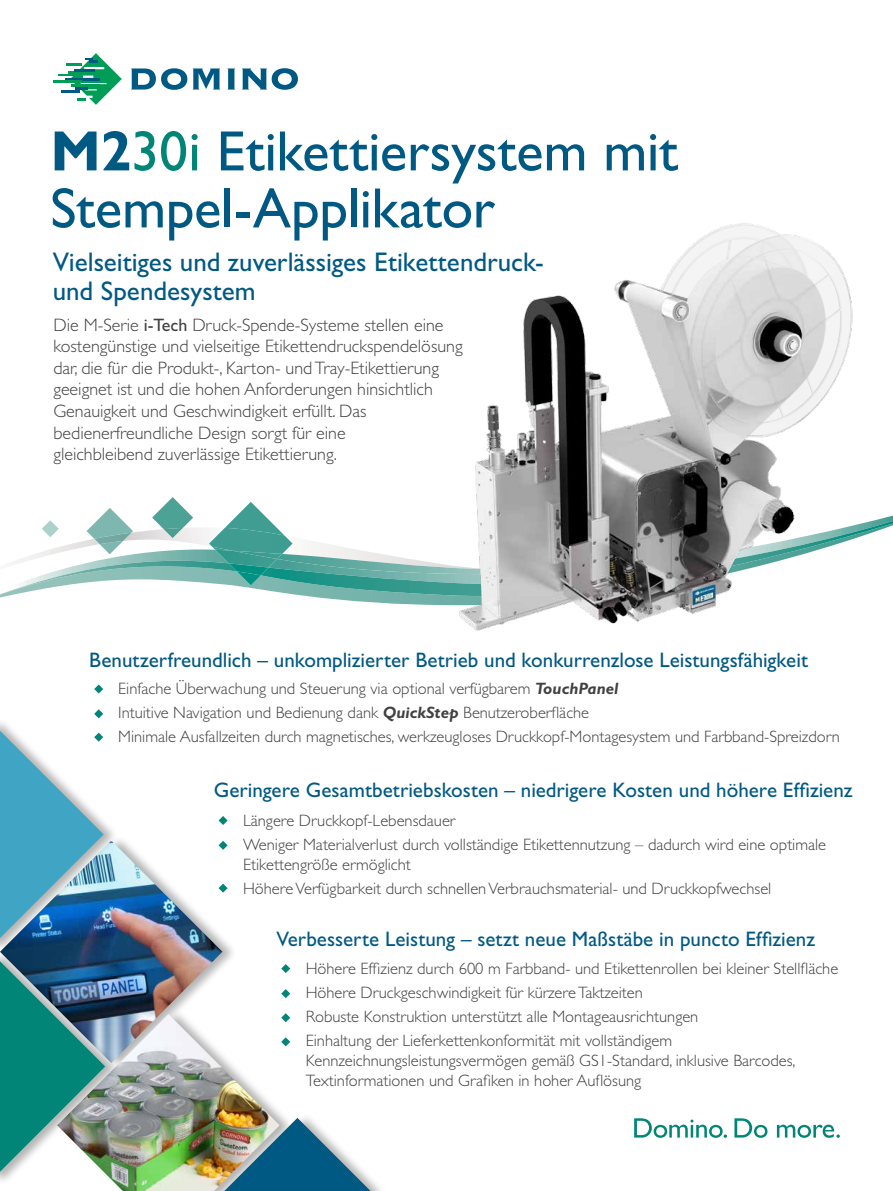
<style>
.page{position:relative;width:893px;height:1191px;background:#fff}
.page>*{position:absolute;margin:0;border:0;box-sizing:border-box;transform-origin:0 0}
.t1{font:57px/57px "Gill Sans Std";letter-spacing:-.005em;color:#005983}
.t2{font:27px/28.5px "Gill Sans Std";color:#005983}
.t3{font:21px "Gill Sans Std";color:#005983}
.t4{font:300 18px/21.6px "Gill Sans Std";color:#414042}
.t5{font:300 16.5px/24px "Gill Sans Std";color:#414042}
.s1{font-weight:700}
.s2{color:#008576}
.s3{font-weight:400}
.s4{font-weight:700;font-style:italic}
</style>
<div class="page">
<svg style="left:103px;top:508px;width:14px;height:7px"></svg>
<svg style="left:237px;top:502px;width:27px;height:13px"></svg>
<img style="left:50px;top:515px;width:843px;height:6px">
<svg style="left:0;top:596px;width:457px;height:9px"></svg>
<img style="left:0;top:521px;width:893px;height:75px">
<img style="left:229px;top:563px;width:40px;height:12px">
<svg style="left:152px;top:497px;width:41px;height:32px"></svg>
<img style="left:164px;top:528px;width:19px;height:10px">
<svg style="left:193px;top:68px;width:27px;height:22px"></svg>
<svg style="left:228px;top:68px;width:7px;height:22px"></svg>
<svg style="left:242px;top:68px;width:56px;height:22px"></svg>
<svg style="left:131px;top:68px;width:56px;height:22px"></svg>
<hr style="left:53px;top:81px;width:29px;height:2px;background:#009d57">
<svg style="left:58px;top:53px;width:64px;height:52px"></svg>
<hr style="left:74px;top:69px;width:20px;height:3px;background:#005983">
<img style="left:457px;top:223px;width:404px;height:408px">
<div style="left:1px;top:835px;width:237px;height:236px;background:#000;opacity:.3"></div>
<img style="left:119px;top:841px;width:103px;height:167px">
<div style="left:58px;top:1008px;width:237px;height:183px;background:#000;opacity:.3"></div>
<img style="left:58px;top:1014px;width:222px;height:177px">
<div style="left:0;top:949px;width:121px;height:236px;background:#000;opacity:.3"></div>
<img style="left:0;top:961px;width:105px;height:210px">
<div style="left:0;top:717px;width:119px;height:236px;background:#000;opacity:.3"></div>
<div style="left:226px;top:1111px;width:160px;height:80px;background:#000;opacity:.3"></div>
<img style="left:224px;top:1117px;width:146px;height:74px">
<svg style="left:94px;top:684px;width:9px;height:9px"></svg>
<svg style="left:94px;top:709px;width:9px;height:9px"></svg>
<svg style="left:0;top:730px;width:104px;height:208px"></svg>
<svg style="left:634px;top:1118px;width:206px;height:19px"></svg>
<svg style="left:281px;top:964px;width:9px;height:9px"></svg>
<svg style="left:281px;top:989px;width:9px;height:9px"></svg>
<svg style="left:281px;top:1013px;width:9px;height:9px"></svg>
<svg style="left:281px;top:1037px;width:9px;height:9px"></svg>
<svg style="left:219px;top:816px;width:9px;height:9px"></svg>
<svg style="left:219px;top:841px;width:9px;height:9px"></svg>
<svg style="left:219px;top:883px;width:9px;height:9px"></svg>
<h1 class="t1" style="left:50px;top:123px;width:629px"><span class="s1">M2</span><span class="s2">30i</span> Etikettiersystem mit<br>Stempel-Applikator</h1>
<h2 class="t2" style="left:53px;top:248px;width:493px">Vielseitiges und zuverlässiges Etikettendruck&shy;und Spendesystem</h2>
<p class="t4" style="left:53px;top:314px;width:411px">Die M-Serie <span class="s3">i-Tech</span> Druck-Spende-Systeme stellen eine kostengünstige und vielseitige Etikettendruckspendelösung dar, die für die Produkt-, Karton- und Tray-Etikettierung geeignet ist und die hohen Anforderungen hinsichtlich Genauigkeit und Geschwindigkeit erfüllt. Das bedienerfreundliche Design sorgt für eine<br>gleichbleibend zuverlässige Etikettierung.</p>
<p class="t3" style="left:89px;top:648px;width:720px">Benutzerfreundlich – unkomplizierter Betrieb und konkurrenzlose Leistungsfähigkeit</p>
<p class="t5" style="left:118px;top:677px;width:723px">Einfache Überwachung und Steuerung via optional verfügbarem <span class="s4">TouchPanel<br></span>Intuitive Navigation und Bedienung dank <span class="s4">QuickStep</span> Benutzeroberfläche<br>Minimale Ausfallzeiten durch magnetisches, werkzeugloses Druckkopf-Montagesystem und Farbband-Spreizdorn</p>
<p class="t3" style="left:214px;top:778px;width:640px">Geringere Gesamtbetriebskosten – niedrigere Kosten und höhere Effizienz</p>
<p class="t5" style="left:243px;top:808px;width:585px">Längere Druckkopf-Lebensdauer<br>Weniger Materialverlust durch vollständige Etikettennutzung – dadurch wird eine optimale</p>
<p class="t5" style="left:243px;top:852px;width:530px">Etikettengröße ermöglicht<br>Höhere Verfügbarkeit durch schnellen Verbrauchsmaterial- und Druckkopfwechsel</p>
<p class="t3" style="left:276px;top:927px;width:540px">Verbesserte Leistung – setzt neue Maßstäbe in puncto Effizienz</p>
<p class="t5" style="left:306px;top:956px;width:534px">Höhere Effizienz durch 600 m Farbband- und Etikettenrollen bei kleiner Stellfläche Höhere Druckgeschwindigkeit für kürzere Taktzeiten<br>Robuste Konstruktion unterstützt alle Montageausrichtungen<br>Einhaltung der Lieferkettenkonformität mit vollständigem</p>
<p class="t5" style="left:306px;top:1050px;width:491px;line-height:19.8px">Kennzeichnungsleistungsvermögen gemäß GS1-Standard, inklusive Barcodes,<br>Textinformationen und Grafiken in hoher Auflösung</p>
</div>
